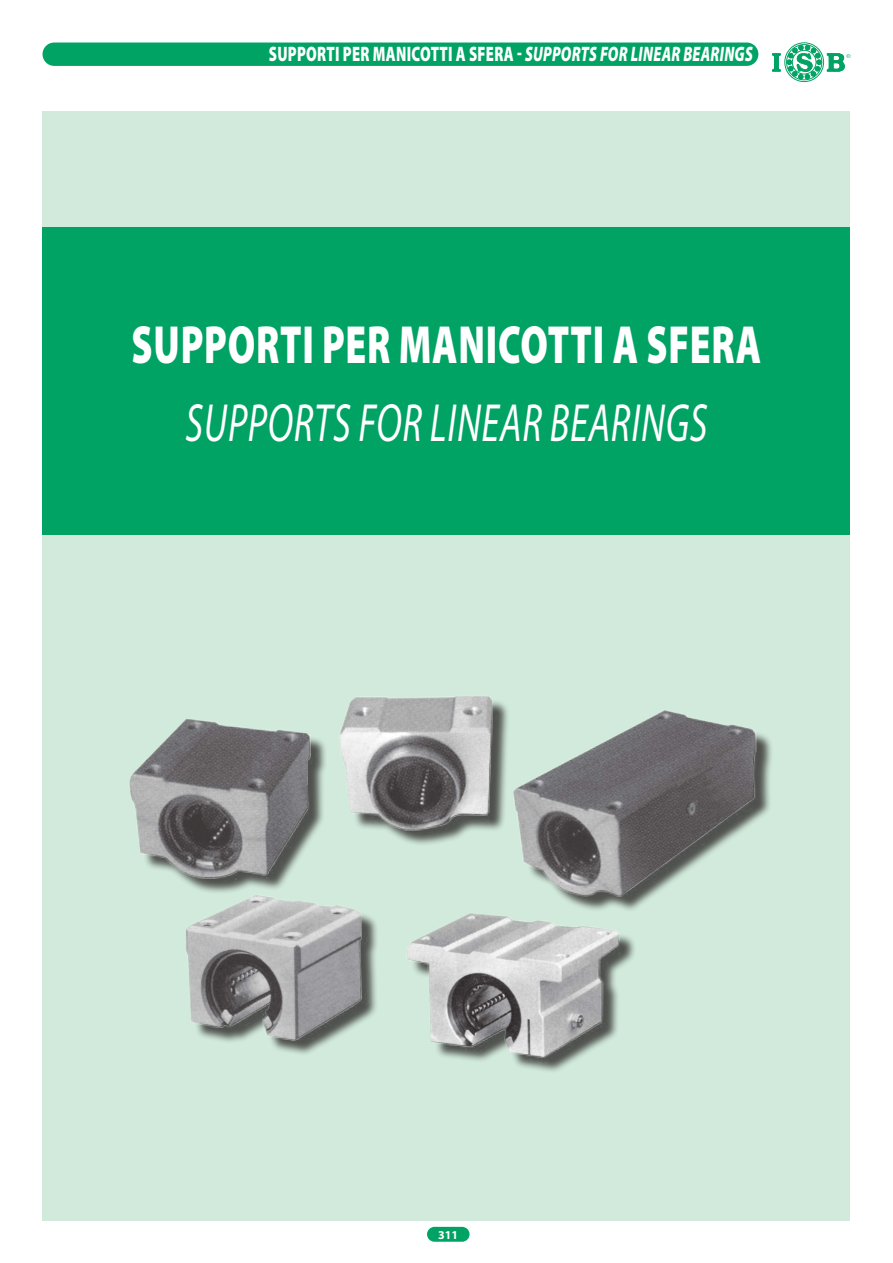
<style>
.page{position:relative;width:893px;height:1263px;background:#fff}
.page>*{position:absolute;margin:0;border:0;box-sizing:border-box;transform-origin:0 0}
.t1{font:900 54px "Myriad Pro";letter-spacing:.02em;color:#fff;scale:.7 1}
.t2{font:italic 54px "Myriad Pro";letter-spacing:.02em;color:#fff;scale:.7 1}
.t3{font:900 21px "Myriad Pro";letter-spacing:.02em;color:#fff;scale:.7 1}
.t4{font:700 12px "Myriad Pro";color:#fff}
.s1{font-style:italic}
</style>
<div class="page">
<div style="left:43px;top:43px;width:715px;height:23px;background:#00a364;border-radius:12px"></div>
<svg style="left:772px;top:42px;width:78px;height:40px"></svg>
<div style="left:427px;top:1227px;width:43px;height:15px;background:#00a364;border-radius:7px"></div>
<div style="left:43px;top:111px;width:807px;height:1109px;background:#d1eadb"></div>
<div style="left:43px;top:227px;width:807px;height:308px;background:#00a364"></div>
<img style="left:129px;top:695px;width:643px;height:377px">
<p class="t3" style="left:269px;top:40px;width:693px">SUPPORTI PER MANICOTTI A SFERA - <span class="s1">SUPPORTS FOR LINEAR BEARINGS</span></p>
<h1 class="t1" style="left:132px;top:308px;width:901px">SUPPORTI PER MANICOTTI A SFERA</h1>
<h1 class="t2" style="left:185px;top:389px;width:747px">SUPPORTS FOR LINEAR BEARINGS</h1>
<p class="t4" style="left:438px;top:1227px;width:21px">311</p>
</div>
